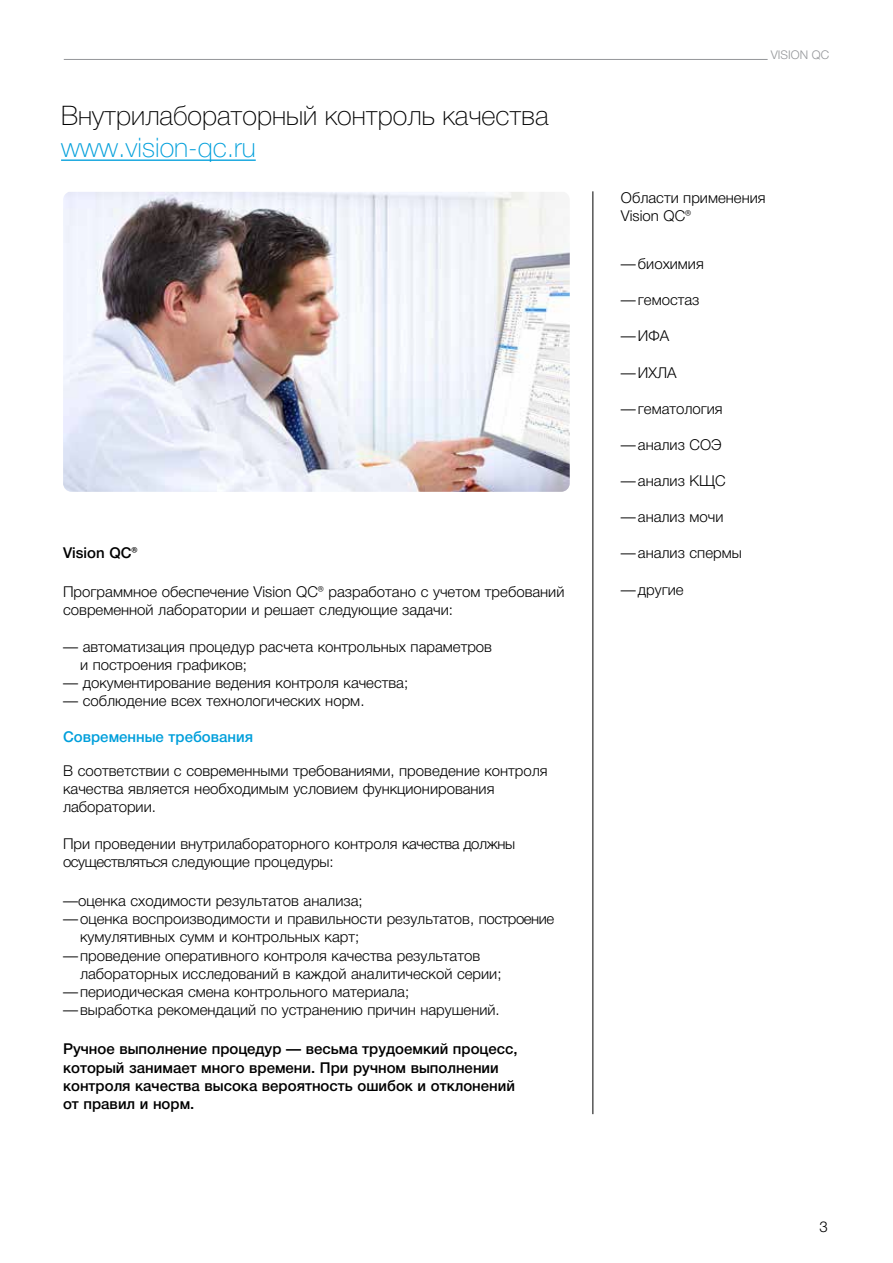
<style>
.page{position:relative;width:893px;height:1263px;background:#fff}
.page>*{position:absolute;margin:0;border:0;box-sizing:border-box;transform-origin:0 0}
.t1{font:100 27px "Helvetica Neue LTCYR";color:#000}
.t2{font:100 27px "Helvetica Neue LTCYR";color:#009fdb}
.t3{font:300 15px/18px "Helvetica Neue LTCYR";color:#000}
.t4{font:500 15px/18.1px "Helvetica Neue LTCYR";color:#000}
.t5{font:500 15px "Helvetica Neue LTCYR";color:#009fdb}
.t6{font:300 12px "Helvetica Neue LTCYR";color:#939598}
</style>
<div class="page">
<hr style="left:593px;top:191px;width:1px;height:923px;background:#000">
<hr style="left:61px;top:159px;width:195px;height:2px;background:#009fdb">
<img style="left:63px;top:192px;width:507px;height:300px">
<hr style="left:64px;top:59px;width:704px;height:1px;background:#939598">
<h1 class="t1" style="left:61px;top:101px;width:489px">Внутрилабораторный контроль качества</h1>
<h1 class="t2" style="left:61px;top:133px;width:196px">www.vision-qc.ru</h1>
<p class="t4" style="left:63px;top:543px;width:76px">Vision QC®</p>
<p class="t3" style="left:63px;top:583px;width:503px">Программное обеспечение Vision QC® разработано с учетом требований современной лаборатории и решает следующие задачи:</p>
<p class="t3" style="left:80px;top:637px;width:413px;text-indent:-17px">— автоматизация процедур расчета контрольных параметров и построения графиков;</p>
<p class="t3" style="left:63px;top:673px;width:347px">— документирование ведения контроля качества;</p>
<p class="t3" style="left:63px;top:692px;width:303px">— соблюдение всех технологических норм.</p>
<p class="t5" style="left:63px;top:728px;width:191px">Современные требования</p>
<p class="t3" style="left:63px;top:762px;width:486px">В соответствии с современными требованиями, проведение контроля качества является необходимым условием функционирования лаборатории.</p>
<p class="t3" style="left:63px;top:834px;width:453px">При проведении внутрилабораторного контроля качества должны осуществляться следующие процедуры:</p>
<p class="t3" style="left:63px;top:892px;width:301px">—оценка сходимости результатов анализа;</p>
<p class="t3" style="left:63px;top:910px;width:493px">—оценка воспроизводимости и правильности результатов, построение</p>
<p class="t3" style="left:80px;top:928px;width:281px">кумулятивных сумм и контрольных карт;</p>
<p class="t3" style="left:63px;top:946px;width:419px">—проведение оперативного контроля качества результатов</p>
<p class="t3" style="left:80px;top:964px;width:423px">лабораторных исследований в каждой аналитической серии;</p>
<p class="t3" style="left:63px;top:982px;width:348px">—периодическая смена контрольного материала;</p>
<p class="t3" style="left:63px;top:1000px;width:438px">—выработка рекомендаций по устранению причин нарушений.</p>
<p class="t4" style="left:63px;top:1040px;width:456px">Ручное выполнение процедур — весьма трудоемкий процесс, который занимает много времени. При ручном выполнении контроля качества высока вероятность ошибок и отклонений от правил и норм.</p>
<p class="t6" style="left:771px;top:48px;width:60px">VISION QC</p>
<p class="t3" style="left:621px;top:189px;width:146px">Области применения<br>Vision QC®</p>
<p class="t3" style="left:621px;top:255px;width:84px">—биохимия</p>
<p class="t3" style="left:621px;top:291px;width:80px">—гемостаз</p>
<p class="t3" style="left:621px;top:327px;width:50px">—ИФА</p>
<p class="t3" style="left:621px;top:363px;width:57px">—ИХЛА</p>
<p class="t3" style="left:621px;top:400px;width:103px">—гематология</p>
<p class="t3" style="left:621px;top:436px;width:102px">—анализ СОЭ</p>
<p class="t3" style="left:621px;top:472px;width:106px">—анализ КЩС</p>
<p class="t3" style="left:621px;top:508px;width:104px">—анализ мочи</p>
<p class="t3" style="left:621px;top:544px;width:122px">—анализ спермы</p>
<p class="t3" style="left:621px;top:580px;width:64px">—другие</p>
<p class="t3" style="left:819px;top:1217px;width:10px">3</p>
</div>
